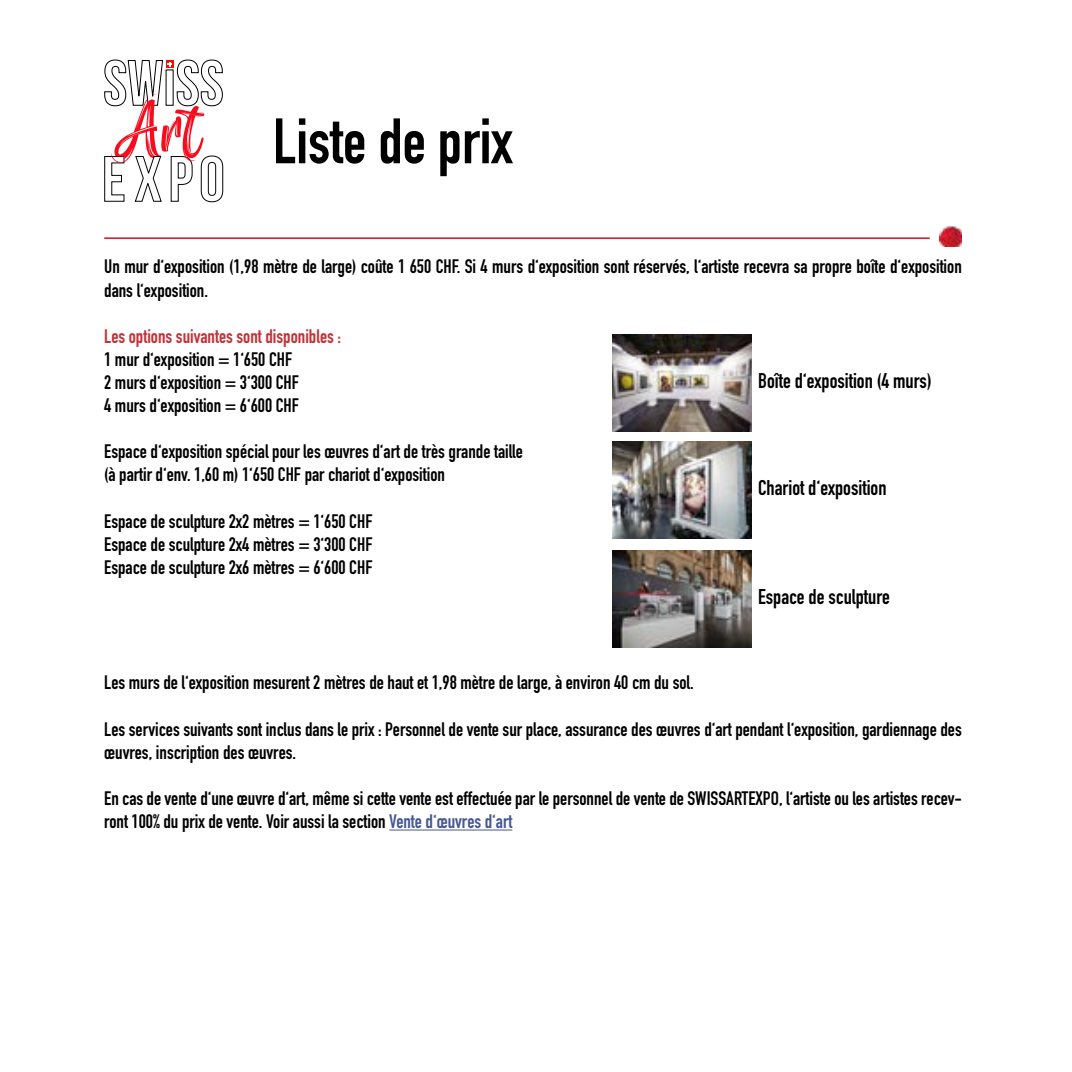
<style>
.page{position:relative;width:1072px;height:1072px;background:#fff}
.page>*{position:absolute;margin:0;border:0;box-sizing:border-box;transform-origin:0 0}
.t1{font:700 63px "DIN Condensed";color:#000}
.t2{font:700 21px "DIN Condensed";color:#000}
.t3{font:700 19.25px/23.1px "DIN Condensed";color:#000}
.t4{font:700 19.25px "DIN Condensed";color:#c33137}
.s1{color:#465792}
</style>
<div class="page">
<svg style="left:104px;top:60px;width:119px;height:142px"></svg>
<hr style="left:389px;top:829px;width:123px;height:1px;background:#465792">
<hr style="left:104px;top:237px;width:825px;height:2px;background:#c33137">
<img style="left:939px;top:226px;width:22px;height:21px">
<img style="left:613px;top:335px;width:139px;height:97px">
<img style="left:613px;top:441px;width:139px;height:97px">
<img style="left:613px;top:551px;width:139px;height:96px">
<h1 class="t1" style="left:273px;top:99px;width:241px">Liste de prix</h1>
<p class="t3" style="left:104px;top:255px;width:859px">Un mur d‘exposition (1,98 mètre de large) coûte 1 650 CHF. Si 4 murs d‘exposition sont réservés, l‘artiste recevra sa propre boîte d‘exposition dans l‘exposition.</p>
<p class="t4" style="left:104px;top:323px;width:238px">Les options suivantes sont disponibles :</p>
<p class="t3" style="left:104px;top:347px;width:196px">1 mur d‘exposition = 1‘650 CHF<br>2 murs d‘exposition = 3‘300 CHF<br>4 murs d‘exposition = 6‘600 CHF</p>
<p class="t3" style="left:104px;top:440px;width:420px">Espace d‘exposition spécial pour les œuvres d‘art de très grande taille (à partir d‘env. 1,60 m) 1‘650 CHF par chariot d‘exposition</p>
<p class="t3" style="left:104px;top:509px;width:270px;text-align:justify">Espace de sculpture 2x2 mètres = 1‘650 CHF Espace de sculpture 2x4 mètres = 3‘300 CHF Espace de sculpture 2x6 mètres = 6‘600 CHF</p>
<p class="t2" style="left:758px;top:366px;width:175px">Boîte d‘exposition (4 murs)</p>
<p class="t2" style="left:758px;top:473px;width:130px">Chariot d‘exposition</p>
<p class="t2" style="left:758px;top:582px;width:133px">Espace de sculpture</p>
<p class="t3" style="left:104px;top:671px;width:591px">Les murs de l‘exposition mesurent 2 mètres de haut et 1,98 mètre de large, à environ 40 cm du sol.</p>
<p class="t3" style="left:104px;top:717px;width:859px">Les services suivants sont inclus dans le prix : Personnel de vente sur place, assurance des œuvres d‘art pendant l‘exposition, gardiennage des œuvres, inscription des œuvres.</p>
<p class="t3" style="left:104px;top:786px;width:859px">En cas de vente d‘une œuvre d‘art, même si cette vente est effectuée par le personnel de vente de SWISSARTEXPO, l‘artiste ou les artistes recev&shy;ront 100% du prix de vente. Voir aussi la section <span class="s1">Vente d‘œuvres d‘art</span></p>
</div>
